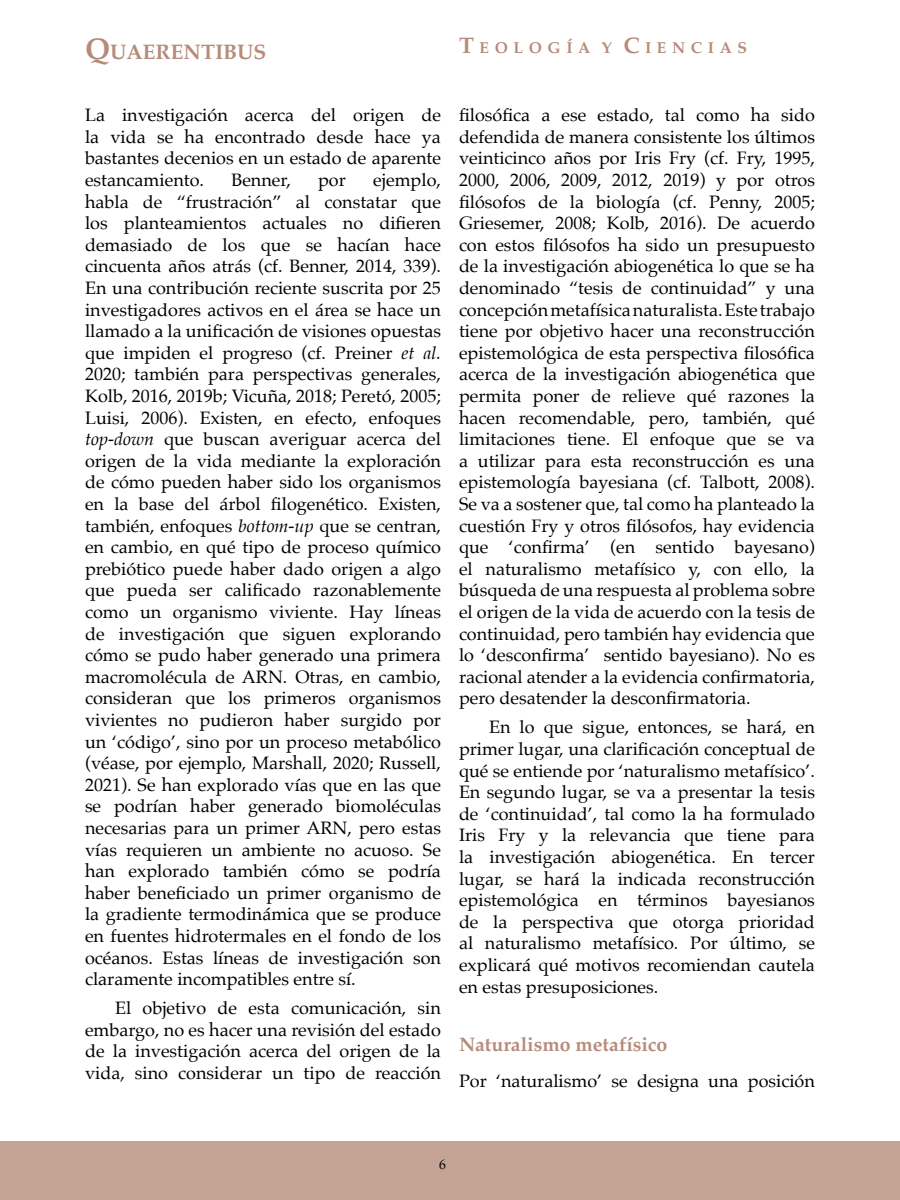
<style>
.page{position:relative;width:900px;height:1200px;background:#fff}
.page>*{position:absolute;margin:0;border:0;box-sizing:border-box;transform-origin:0 0}
.t1{font:700 21px "Palatino";color:#b68b7a}
.t2{font:700 19.5px "Palatino";color:#b68b7a}
.t3{font:18px/21.6px "Palatino";color:#000001;text-align:justify}
.t4{font:700 15.75px "Palatino";letter-spacing:.355em;color:#b68b7a}
.t5{font:13.5px "Palatino";color:#000001}
.s1{font-size:30px}
.s2{font-style:italic}
.s3{font-size:22.5px}
</style>
<div class="page">
<div style="left:0;top:1142px;width:900px;height:58px;background:#c4a294"></div>
<p class="t1" style="left:85px;top:34px;width:183px"><span class="s1">Q</span>UAERENTIBUS</p>
<p class="t3" style="left:85px;top:104px;width:357px">La investigación acerca del origen de la vida se ha encontrado desde hace ya bastantes decenios en un estado de aparente estancamiento.</p>
<p class="t3" style="left:85px;top:169px;width:357px;text-indent:288px">ejemplo, habla de “frustración” al constatar que los planteamientos actuales no difieren demasiado de los que se hacían hace cincuenta años atrás (cf. Benner, 2014, 339).<br>En una contribución reciente suscrita por 25 investigadores activos en el área se hace un llamado a la unificación de visiones opuestas que impiden el progreso (cf. Preiner <span class="s2">et al.<br></span>2020; también para perspectivas generales, Kolb, 2016, 2019b; Vicuña, 2018; Peretó, 2005; Luisi, 2006). Existen, en efecto, enfoques <span class="s2">top-down</span> que buscan averiguar acerca del origen de la vida mediante la exploración de cómo pueden haber sido los organismos en la base del árbol filogenético. Existen, también, enfoques <span class="s2">bottom-up</span> que se centran, en cambio, en qué tipo de proceso químico prebiótico puede haber dado origen a algo que pueda ser calificado razonablemente como un organismo viviente. Hay líneas de investigación que siguen explorando cómo se pudo haber generado una primera macromolécula de ARN. Otras, en cambio, consideran que los primeros organismos vivientes no pudieron haber surgido por un ‘código’, sino por un proceso metabólico (véase, por ejemplo, Marshall, 2020; Russell, 2021). Se han explorado vías que en las que se podrían haber generado biomoléculas necesarias para un primer ARN, pero estas vías requieren un ambiente no acuoso. Se han explorado también cómo se podría haber beneficiado un primer organismo de la gradiente termodinámica que se produce en fuentes hidrotermales en el fondo de los océanos. Estas líneas de investigación son claramente incompatibles entre sí.</p>
<p class="t3" style="left:85px;top:997px;width:357px;text-indent:30px">El objetivo de esta comunicación, sin embargo, no es hacer una revisión del estado de la investigación acerca del origen de la vida, sino considerar un tipo de reacción</p>
<p class="t3" style="left:231px;top:169px;width:61px">Benner,</p>
<p class="t3" style="left:318px;top:169px;width:29px">por</p>
<p class="t4" style="left:459px;top:34px;width:290px"><span class="s3">T</span> EOLOGÍA Y <span class="s3">C</span> IENCIAS</p>
<p class="t3" style="left:459px;top:104px;width:357px">filosófica a ese estado, tal como ha sido defendida de manera consistente los últimos veinticinco años por Iris Fry (cf. Fry, 1995, 2000, 2006, 2009, 2012, 2019) y por otros filósofos de la biología (cf. Penny, 2005; Griesemer, 2008; Kolb, 2016). De acuerdo con estos filósofos ha sido un presupuesto de la investigación abiogenética lo que se ha denominado “tesis de continuidad” y una concepción metafísica naturalista. Este trabajo tiene por objetivo hacer una reconstrucción epistemológica de esta perspectiva filosófica acerca de la investigación abiogenética que permita poner de relieve qué razones la hacen recomendable, pero, también, qué limitaciones tiene. El enfoque que se va a utilizar para esta reconstrucción es una epistemología bayesiana (cf. Talbott, 2008).<br>Se va a sostener que, tal como ha planteado la cuestión Fry y otros filósofos, hay evidencia que ‘confirma’ (en sentido bayesano) el naturalismo metafísico y, con ello, la búsqueda de una respuesta al problema sobre el origen de la vida de acuerdo con la tesis de continuidad, pero también hay evidencia que lo ‘desconfirma’ sentido bayesiano). No es racional atender a la evidencia confirmatoria, pero desatender la desconfirmatoria.</p>
<p class="t3" style="left:459px;top:716px;width:357px;text-indent:30px">En lo que sigue, entonces, se hará, en primer lugar, una clarificación conceptual de qué se entiende por ‘naturalismo metafísico’.<br>En segundo lugar, se va a presentar la tesis de ‘continuidad’, tal como la ha formulado Iris Fry y la relevancia que tiene para la investigación abiogenética. En tercer lugar, se hará la indicada reconstrucción epistemológica en términos bayesianos de la perspectiva que otorga prioridad al naturalismo metafísico. Por último, se explicará qué motivos recomiendan cautela en estas presuposiciones.</p>
<p class="t2" style="left:459px;top:1028px;width:210px">Naturalismo metafísico</p>
<p class="t3" style="left:459px;top:1070px;width:357px">Por ‘naturalismo’ se designa una posición</p>
<p class="t5" style="left:439px;top:1153px;width:8px">6</p>
</div>
